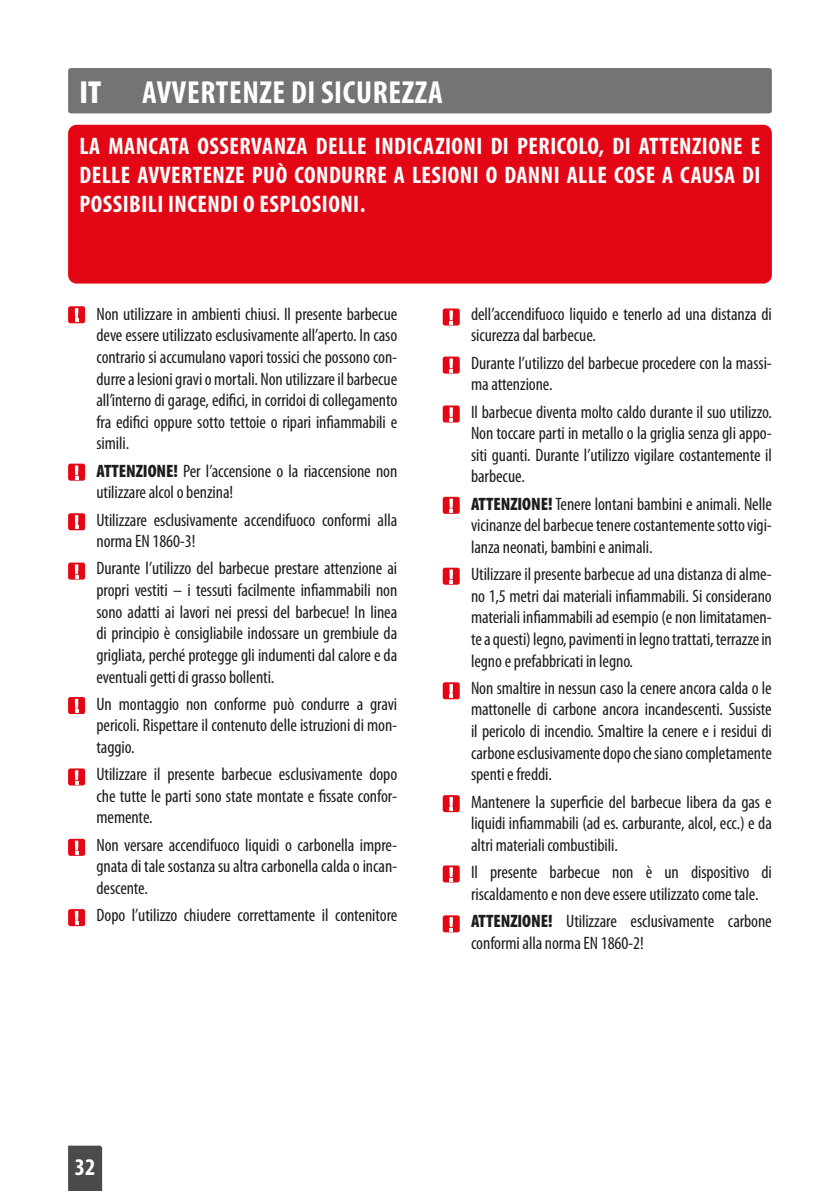
<style>
.page{position:relative;width:840px;height:1191px;background:#fff}
.page>*{position:absolute;margin:0;border:0;box-sizing:border-box;transform-origin:0 0}
.t1{font:700 condensed 32px "Myriad Pro";letter-spacing:.02em;color:#fff}
.t2{font:900 condensed 32px "Myriad Pro";color:#fff}
.t3{font:700 condensed 24px/28.8px "Myriad Pro";letter-spacing:.02em;color:#fff;text-align:justify}
.t4{font:condensed 18px/21.6px "Myriad Pro";letter-spacing:-.005em;color:#1d1d1b;text-align:justify}
.s1{font-weight:900}
</style>
<div class="page">
<div style="left:68px;top:1145px;width:34px;height:46px;background:#4b4b4a"></div>
<div style="left:68px;top:68px;width:703px;height:45px;background:#757373;border-radius:3px"></div>
<div style="left:68px;top:125px;width:703px;height:158px;background:#e30614;border-radius:9px"></div>
<div style="left:68px;top:839px;width:17px;height:17px;background:#e30614;border-radius:2px"></div>
<svg style="left:75px;top:840px;width:3px;height:14px"></svg>
<div style="left:68px;top:909px;width:17px;height:17px;background:#e30614;border-radius:2px"></div>
<svg style="left:75px;top:911px;width:3px;height:14px"></svg>
<div style="left:68px;top:306px;width:17px;height:17px;background:#e30614;border-radius:2px"></div>
<svg style="left:75px;top:308px;width:3px;height:14px"></svg>
<div style="left:68px;top:562px;width:17px;height:17px;background:#e30614;border-radius:2px"></div>
<svg style="left:75px;top:564px;width:3px;height:14px"></svg>
<div style="left:68px;top:513px;width:17px;height:17px;background:#e30614;border-radius:2px"></div>
<svg style="left:75px;top:515px;width:3px;height:14px"></svg>
<div style="left:68px;top:463px;width:17px;height:17px;background:#e30614;border-radius:2px"></div>
<svg style="left:75px;top:465px;width:3px;height:14px"></svg>
<div style="left:68px;top:697px;width:17px;height:17px;background:#e30614;border-radius:2px"></div>
<svg style="left:75px;top:699px;width:3px;height:14px"></svg>
<div style="left:68px;top:768px;width:17px;height:17px;background:#e30614;border-radius:2px"></div>
<svg style="left:75px;top:770px;width:3px;height:14px"></svg>
<div style="left:442px;top:567px;width:17px;height:18px;background:#e30614;border-radius:2px"></div>
<svg style="left:449px;top:569px;width:3px;height:14px"></svg>
<div style="left:442px;top:497px;width:17px;height:17px;background:#e30614;border-radius:2px"></div>
<svg style="left:449px;top:498px;width:3px;height:14px"></svg>
<div style="left:442px;top:405px;width:17px;height:17px;background:#e30614;border-radius:2px"></div>
<svg style="left:449px;top:407px;width:3px;height:14px"></svg>
<div style="left:442px;top:356px;width:17px;height:17px;background:#e30614;border-radius:2px"></div>
<svg style="left:449px;top:358px;width:3px;height:14px"></svg>
<div style="left:442px;top:308px;width:17px;height:17px;background:#e30614;border-radius:2px"></div>
<svg style="left:449px;top:310px;width:3px;height:14px"></svg>
<div style="left:442px;top:682px;width:17px;height:17px;background:#e30614;border-radius:2px"></div>
<svg style="left:449px;top:684px;width:3px;height:14px"></svg>
<div style="left:442px;top:795px;width:17px;height:17px;background:#e30614;border-radius:2px"></div>
<svg style="left:449px;top:797px;width:3px;height:14px"></svg>
<div style="left:442px;top:865px;width:17px;height:17px;background:#e30614;border-radius:2px"></div>
<svg style="left:449px;top:867px;width:3px;height:14px"></svg>
<div style="left:442px;top:915px;width:17px;height:17px;background:#e30614;border-radius:2px"></div>
<svg style="left:449px;top:917px;width:3px;height:14px"></svg>
<p class="t2" style="left:79px;top:72px;width:23px">IT</p>
<p class="t1" style="left:142px;top:72px;width:302px">AVVERTENZE DI SICUREZZA</p>
<p class="t3" style="left:79px;top:131px;width:682px">LA MANCATA OSSERVANZA DELLE INDICAZIONI DI PERICOLO, DI ATTENZIONE E DELLE AVVERTENZE PUÒ CONDURRE A LESIONI O DANNI ALLE COSE A CAUSA DI POSSIBILI INCENDI O ESPLOSIONI.</p>
<p class="t4" style="left:96px;top:303px;width:302px">Non utilizzare in ambienti chiusi. Il presente barbecue deve essere utilizzato esclusivamente all’aperto. In caso contrario si accumulano vapori tossici che possono con&shy;durre a lesioni gravi o mortali. Non utilizzare il barbecue all’interno di garage, edifici, in corridoi di collegamento fra edifici oppure sotto tettoie o ripari infiammabili e simili.</p>
<p class="t4" style="left:96px;top:460px;width:302px"><span class="s1">ATTENZIONE!</span> Per l’accensione o la riaccensione non utilizzare alcol o benzina!</p>
<p class="t4" style="left:96px;top:508px;width:302px">Utilizzare esclusivamente accendifuoco conformi alla norma EN 1860-3!</p>
<p class="t4" style="left:96px;top:557px;width:302px">Durante l’utilizzo del barbecue prestare attenzione ai propri vestiti – i tessuti facilmente infiammabili non sono adatti ai lavori nei pressi del barbecue! In linea di principio è consigliabile indossare un grembiule da grigliata, perché protegge gli indumenti dal calore e da eventuali getti di grasso bollenti.</p>
<p class="t4" style="left:96px;top:693px;width:302px">Un montaggio non conforme può condurre a gravi pericoli. Rispettare il contenuto delle istruzioni di mon&shy;taggio.</p>
<p class="t4" style="left:96px;top:763px;width:302px">Utilizzare il presente barbecue esclusivamente dopo che tutte le parti sono state montate e fissate confor&shy;memente.</p>
<p class="t4" style="left:96px;top:833px;width:302px">Non versare accendifuoco liquidi o carbonella impre&shy;gnata di tale sostanza su altra carbonella calda o incan&shy;descente.</p>
<p class="t4" style="left:96px;top:904px;width:302px">Dopo l’utilizzo chiudere correttamente il contenitore</p>
<p class="t4" style="left:471px;top:303px;width:302px">dell’accendifuoco liquido e tenerlo ad una distanza di sicurezza dal barbecue.</p>
<p class="t4" style="left:471px;top:352px;width:302px">Durante l’utilizzo del barbecue procedere con la massi&shy;ma attenzione.</p>
<p class="t4" style="left:471px;top:400px;width:302px">Il barbecue diventa molto caldo durante il suo utilizzo.<br>Non toccare parti in metallo o la griglia senza gli appo&shy;siti guanti. Durante l’utilizzo vigilare costantemente il barbecue.</p>
<p class="t4" style="left:471px;top:492px;width:302px"><span class="s1">ATTENZIONE!</span> Tenere lontani bambini e animali. Nelle vicinanze del barbecue tenere costantemente sotto vigi&shy;lanza neonati, bambini e animali.</p>
<p class="t4" style="left:471px;top:563px;width:302px">Utilizzare il presente barbecue ad una distanza di alme&shy;no 1,5 metri dai materiali infiammabili. Si considerano materiali infiammabili ad esempio (e non limitatamen&shy;te a questi) legno, pavimenti in legno trattati, terrazze in legno e prefabbricati in legno.</p>
<p class="t4" style="left:471px;top:677px;width:302px">Non smaltire in nessun caso la cenere ancora calda o le mattonelle di carbone ancora incandescenti. Sussiste il pericolo di incendio. Smaltire la cenere e i residui di carbone esclusivamente dopo che siano completamente spenti e freddi.</p>
<p class="t4" style="left:471px;top:790px;width:302px">Mantenere la superficie del barbecue libera da gas e liquidi infiammabili (ad es. carburante, alcol, ecc.) e da altri materiali combustibili.</p>
<p class="t4" style="left:471px;top:861px;width:302px">Il presente barbecue non è un dispositivo di riscaldamento e non deve essere utilizzato come tale.</p>
<p class="t4" style="left:471px;top:910px;width:302px"><span class="s1">ATTENZIONE!</span> Utilizzare esclusivamente carbone conformi alla norma EN 1860-2!</p>
<h2 class="t3" style="left:75px;top:1152px;width:22px">32</h2>
</div>
